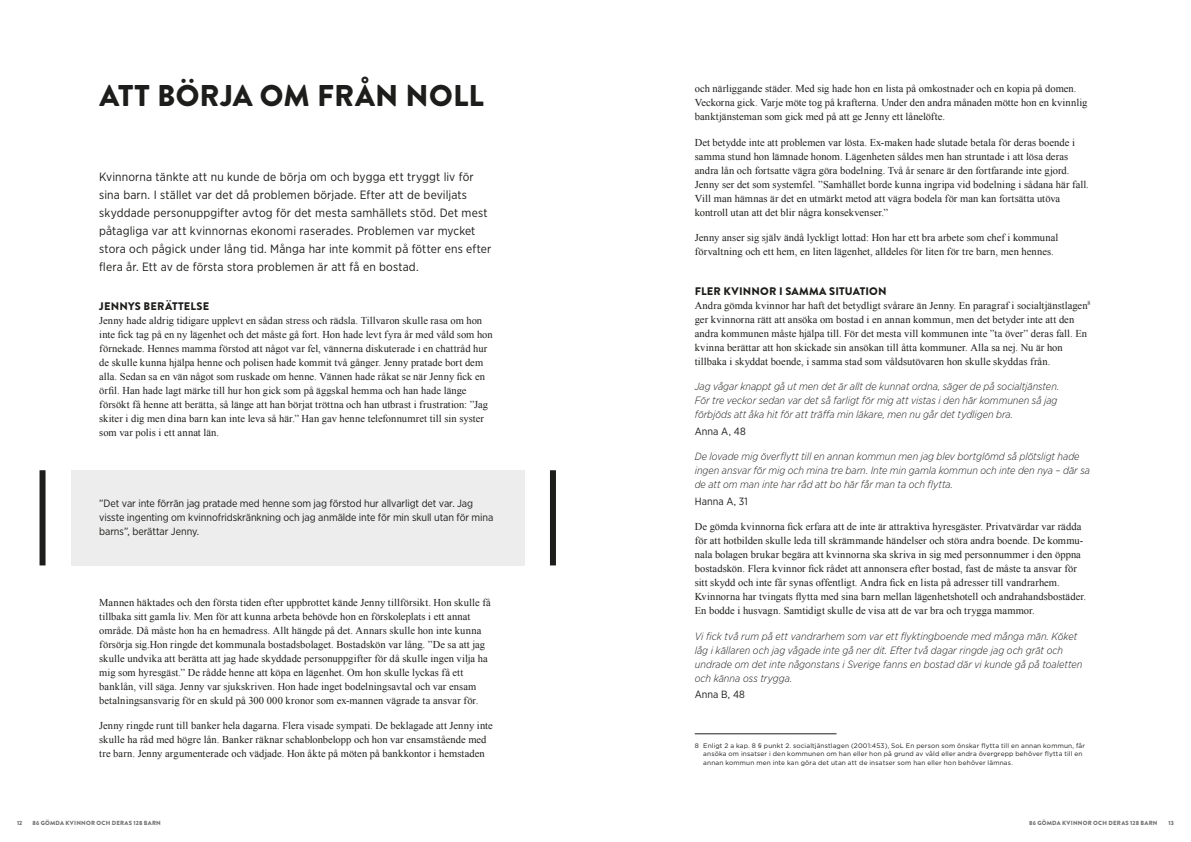
<style>
.page{position:relative;width:1191px;height:842px;background:#fff}
.page>*{position:absolute;margin:0;border:0;box-sizing:border-box;transform-origin:0 0}
.t1{font:900 30px "Brandon Grotesque";letter-spacing:.01em;color:#1d1d1b}
.t2{font:12px/18px "Gotham Narrow";letter-spacing:.01em;color:#1d1d1b}
.t3{font:900 11px "Brandon Grotesque";letter-spacing:.02em;color:#1d1d1b}
.t4{font:10.5px/14px "Times New Roman";letter-spacing:.005em;color:#1d1d1b}
.t5{font:italic 300 10.5px/14px "Gotham Narrow";color:#1d1d1b}
.t6{font:10.5px/14px "Gotham Narrow";letter-spacing:-.01em;color:#1d1d1b}
.t7{font:6.5px/8.5px "Gotham";letter-spacing:.025em;color:#1d1d1b}
.t8{font:900 6px "Brandon Grotesque";letter-spacing:.035em;color:#706f6f}
</style>
<div class="page">
<div style="left:71px;top:470px;width:453px;height:95px;background:#ededed"></div>
<div style="left:40px;top:470px;width:6px;height:95px;background:#1d1d1b"></div>
<div style="left:550px;top:470px;width:6px;height:95px;background:#1d1d1b"></div>
<hr style="left:694px;top:734px;width:142px;height:1px;background:#1d1d1b">
<h1 class="t1" style="left:99px;top:74px;width:386px">ATT BÖRJA OM FRÅN NOLL</h1>
<p class="t2" style="left:99px;top:167px;width:393px">Kvinnorna tänkte att nu kunde de börja om och bygga ett tryggt liv för sina barn. I stället var det då problemen började. Efter att de beviljats skyddade personuppgifter avtog för det mesta samhällets stöd. Det mest påtagliga var att kvinnornas ekonomi raserades. Problemen var mycket stora och pågick under lång tid. Många har inte kommit på fötter ens efter flera år. Ett av de första stora problemen är att få en bostad.</p>
<p class="t3" style="left:99px;top:299px;width:111px">JENNYS BERÄTTELSE</p>
<p class="t4" style="left:99px;top:314px;width:395px">Jenny hade aldrig tidigare upplevt en sådan stress och rädsla. Tillvaron skulle rasa om hon inte fick tag på en ny lägenhet och det måste gå fort. Hon hade levt fyra år med våld som hon förnekade. Hennes mamma förstod att något var fel, vännerna diskuterade i en chattråd hur de skulle kunna hjälpa henne och polisen hade kommit två gånger. Jenny pratade bort dem alla. Sedan sa en vän något som ruskade om henne. Vännen hade råkat se när Jenny fick en örfil. Han hade lagt märke till hur hon gick som på äggskal hemma och han hade länge försökt få henne att berätta, så länge att han börjat tröttna och han utbrast i frustration: ”Jag skiter i dig men dina barn kan inte leva så här.” Han gav henne telefonnumret till sin syster som var polis i ett annat län.</p>
<p class="t6" style="left:99px;top:496px;width:395px">”Det var inte förrän jag pratade med henne som jag förstod hur allvarligt det var. Jag visste ingenting om kvinnofridskränkning och jag anmälde inte för min skull utan för mina barns”, berättar Jenny.</p>
<p class="t4" style="left:99px;top:595px;width:393px">Mannen häktades och den första tiden efter uppbrottet kände Jenny tillförsikt. Hon skulle få tillbaka sitt gamla liv. Men för att kunna arbeta behövde hon en förskoleplats i ett annat område. Då måste hon ha en hemadress. Allt hängde på det. Annars skulle hon inte kunna försörja sig.Hon ringde det kommunala bostadsbolaget. Bostadskön var lång. ”De sa att jag skulle undvika att berätta att jag hade skyddade personuppgifter för då skulle ingen vilja ha mig som hyresgäst.” De rådde henne att köpa en lägenhet. Om hon skulle lyckas få ett banklån, vill säga. Jenny var sjukskriven. Hon hade inget bodelningsavtal och var ensam betalningsansvarig för en skuld på 300 000 kronor som ex-mannen vägrade ta ansvar för.</p>
<p class="t4" style="left:99px;top:718px;width:395px">Jenny ringde runt till banker hela dagarna. Flera visade sympati. De beklagade att Jenny inte skulle ha råd med högre lån. Banker räknar schablonbelopp och hon var ensamstående med tre barn. Jenny argumenterade och vädjade. Hon åkte på möten på bankkontor i hemstaden</p>
<p class="t4" style="left:694px;top:82px;width:394px">och närliggande städer. Med sig hade hon en lista på omkostnader och en kopia på domen.<br>Veckorna gick. Varje möte tog på krafterna. Under den andra månaden mötte hon en kvinnlig banktjänsteman som gick med på att ge Jenny ett lånelöfte.</p>
<p class="t4" style="left:694px;top:135px;width:396px">Det betydde inte att problemen var lösta. Ex-maken hade slutade betala för deras boende i samma stund hon lämnade honom. Lägenheten såldes men han struntade i att lösa deras andra lån och fortsatte vägra göra bodelning. Två år senare är den fortfarande inte gjord.<br>Jenny ser det som systemfel. ”Samhället borde kunna ingripa vid bodelning i sådana här fall.<br>Vill man hämnas är det en utmärkt metod att vägra bodela för man kan fortsätta utöva kontroll utan att det blir några konsekvenser.”</p>
<p class="t4" style="left:694px;top:230px;width:365px">Jenny anser sig själv ändå lyckligt lottad: Hon har ett bra arbete som chef i kommunal förvaltning och ett hem, en liten lägenhet, alldeles för liten för tre barn, men hennes.</p>
<p class="t3" style="left:695px;top:283px;width:193px">FLER KVINNOR I SAMMA SITUATION</p>
<p class="t4" style="left:694px;top:298px;width:397px">Andra gömda kvinnor har haft det betydligt svårare än Jenny. En paragraf i socialtjänstlagen<sup>8 </sup>ger kvinnorna rätt att ansöka om bostad i en annan kommun, men det betyder inte att den andra kommunen måste hjälpa till. För det mesta vill kommunen inte ”ta över” deras fall. En kvinna berättar att hon skickade sin ansökan till åtta kommuner. Alla sa nej. Nu är hon tillbaka i skyddat boende, i samma stad som våldsutövaren hon skulle skyddas från.</p>
<p class="t5" style="left:694px;top:379px;width:366px">Jag vågar knappt gå ut men det är allt de kunnat ordna, säger de på socialtjänsten.<br>För tre veckor sedan var det så farligt för mig att vistas i den här kommunen så jag förbjöds att åka hit för att träffa min läkare, men nu går det tydligen bra.</p>
<p class="t6" style="left:694px;top:424px;width:52px">Anna A, 48</p>
<p class="t5" style="left:694px;top:449px;width:397px">De lovade mig överflytt till en annan kommun men jag blev bortglömd så plötsligt hade ingen ansvar för mig och mina tre barn. Inte min gamla kommun och inte den nya – där sa de att om man inte har råd att bo här får man ta och flytta.</p>
<p class="t6" style="left:694px;top:494px;width:55px">Hanna A, 31</p>
<p class="t4" style="left:694px;top:519px;width:393px">De gömda kvinnorna fick erfara att de inte är attraktiva hyresgäster. Privatvärdar var rädda för att hotbilden skulle leda till skrämmande händelser och störa andra boende. De kommu&shy;nala bolagen brukar begära att kvinnorna ska skriva in sig med personnummer i den öppna bostadskön. Flera kvinnor fick rådet att annonsera efter bostad, fast de måste ta ansvar för sitt skydd och inte får synas offentligt. Andra fick en lista på adresser till vandrarhem.<br>Kvinnorna har tvingats flytta med sina barn mellan lägenhetshotell och andrahandsbostäder.<br>En bodde i husvagn. Samtidigt skulle de visa att de var bra och trygga mammor.</p>
<p class="t5" style="left:694px;top:629px;width:389px">Vi fick två rum på ett vandrarhem som var ett flyktingboende med många män. Köket låg i källaren och jag vågade inte gå ner dit. Efter två dagar ringde jag och grät och undrade om det inte någonstans i Sverige fanns en bostad där vi kunde gå på toaletten och känna oss trygga.</p>
<p class="t6" style="left:694px;top:687px;width:52px">Anna B, 48</p>
<p class="t7" style="left:703px;top:741px;width:383px;text-indent:-9px">8 Enligt 2 a kap. 8 § punkt 2. socialtjänstlagen (2001:453), SoL En person som önskar flytta till en annan kommun, får ansöka om insatser i den kommunen om han eller hon på grund av våld eller andra övergrepp behöver flytta till en annan kommun men inte kan göra det utan att de insatser som han eller hon behöver lämnas.</p>
<p class="t8" style="left:17px;top:819px;width:7px">12</p>
<p class="t8" style="left:33px;top:819px;width:130px">86 GÖMDA KVINNOR OCH DERAS 128 BARN</p>
<p class="t8" style="left:1029px;top:819px;width:130px">86 GÖMDA KVINNOR OCH DERAS 128 BARN</p>
<p class="t8" style="left:1168px;top:819px;width:7px">13</p>
</div>
